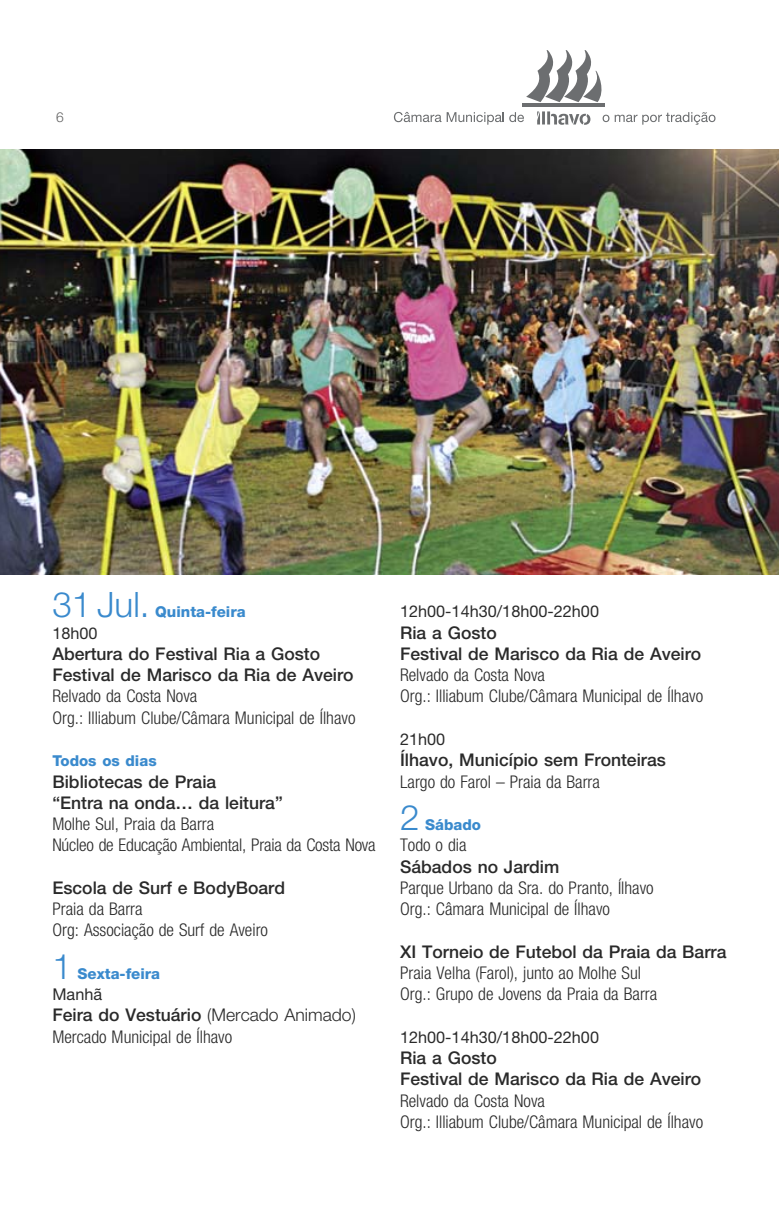
<style>
.page{position:relative;width:779px;height:1205px;background:#fff}
.page>*{position:absolute;margin:0;border:0;box-sizing:border-box;transform-origin:0 0}
.t1{font:300 35px "Helvetica Neue";color:#3a8acd}
.t2{font:300 condensed 17.5px/21.2px "Helvetica Neue";color:#2a2a2a}
.t3{font:500 17.5px/21.2px "Helvetica Neue";color:#2a2a2a}
.t4{font:16.25px "Helvetica Neue";color:#2a2a2a}
.t5{font:800 15px "Helvetica Neue";color:#3a8acd}
.t6{font:300 13.75px "Helvetica Neue";color:#636363}
.s1{font-weight:500;font-stretch:normal}
.s2{font-stretch:normal}
</style>
<div class="page">
<hr style="left:522px;top:104px;width:82px;height:3px;background:#6c6e70">
<svg style="left:526px;top:50px;width:76px;height:52px"></svg>
<svg style="left:537px;top:111px;width:53px;height:14px"></svg>
<svg style="left:393px;top:112px;width:110px;height:13px"></svg>
<svg style="left:509px;top:112px;width:14px;height:10px"></svg>
<svg style="left:602px;top:115px;width:7px;height:7px"></svg>
<svg style="left:603px;top:116px;width:5px;height:5px"></svg>
<svg style="left:614px;top:112px;width:99px;height:13px"></svg>
<img style="left:0;top:149px;width:778px;height:425px">
<p class="t6" style="left:56px;top:112px;width:9px">6</p>
<h1 class="t1" style="left:52px;top:592px;width:99px">31 Jul.</h1>
<p class="t5" style="left:155px;top:606px;width:92px">Quinta-feira</p>
<p class="t4" style="left:52px;top:627px;width:47px">18h00</p>
<p class="t3" style="left:52px;top:644px;width:302px">Abertura do Festival Ria a Gosto<br>Festival de Marisco da Ria de Aveiro</p>
<p class="t2" style="left:52px;top:687px;width:304px">Relvado da Costa Nova<br>Org.: Illiabum Clube/Câmara Municipal de Ílhavo</p>
<p class="t5" style="left:52px;top:755px;width:106px">Todos os dias</p>
<p class="t3" style="left:52px;top:772px;width:232px">Bibliotecas de Praia<br>“Entra na onda… da leitura”</p>
<p class="t2" style="left:52px;top:814px;width:324px">Molhe Sul, Praia da Barra<br>Núcleo de Educação Ambiental, Praia da Costa Nova</p>
<p class="t3" style="left:52px;top:878px;width:234px">Escola de Surf e BodyBoard</p>
<p class="t2" style="left:52px;top:899px;width:217px">Praia da Barra<br>Org: Associação de Surf de Aveiro</p>
<h1 class="t1" style="left:52px;top:953px;width:21px">1</h1>
<p class="t5" style="left:78px;top:968px;width:84px">Sexta-feira</p>
<p class="t4" style="left:52px;top:988px;width:51px">Manhã</p>
<p class="t2" style="left:52px;top:1005px;width:305px"><span class="s1">Feira do Vestuário</span> <span class="s2">(Mercado Animado)<br></span>Mercado Municipal de Ílhavo</p>
<p class="t4" style="left:400px;top:605px;width:200px">12h00-14h30/18h00-22h00</p>
<p class="t3" style="left:400px;top:623px;width:302px">Ria a Gosto<br>Festival de Marisco da Ria de Aveiro</p>
<p class="t2" style="left:400px;top:665px;width:304px">Relvado da Costa Nova<br>Org.: Illiabum Clube/Câmara Municipal de Ílhavo</p>
<p class="t4" style="left:400px;top:733px;width:47px">21h00</p>
<p class="t3" style="left:400px;top:751px;width:267px">Ílhavo, Município sem Fronteiras</p>
<p class="t2" style="left:400px;top:772px;width:201px">Largo do Farol – Praia da Barra</p>
<h1 class="t1" style="left:400px;top:804px;width:21px">2</h1>
<p class="t5" style="left:425px;top:819px;width:57px">Sábado</p>
<p class="t2" style="left:400px;top:835px;width:68px">Todo o dia</p>
<p class="t3" style="left:400px;top:857px;width:161px">Sábados no Jardim</p>
<p class="t2" style="left:400px;top:878px;width:255px">Parque Urbano da Sra. do Pranto, Ílhavo<br>Org.: Câmara Municipal de Ílhavo</p>
<p class="t3" style="left:400px;top:942px;width:328px">XI Torneio de Futebol da Praia da Barra</p>
<p class="t2" style="left:400px;top:963px;width:258px">Praia Velha (Farol), junto ao Molhe Sul<br>Org.: Grupo de Jovens da Praia da Barra</p>
<p class="t4" style="left:400px;top:1030px;width:200px">12h00-14h30/18h00-22h00</p>
<p class="t3" style="left:400px;top:1048px;width:302px">Ria a Gosto<br>Festival de Marisco da Ria de Aveiro</p>
<p class="t2" style="left:400px;top:1090px;width:304px">Relvado da Costa Nova<br>Org.: Illiabum Clube/Câmara Municipal de Ílhavo</p>
</div>
